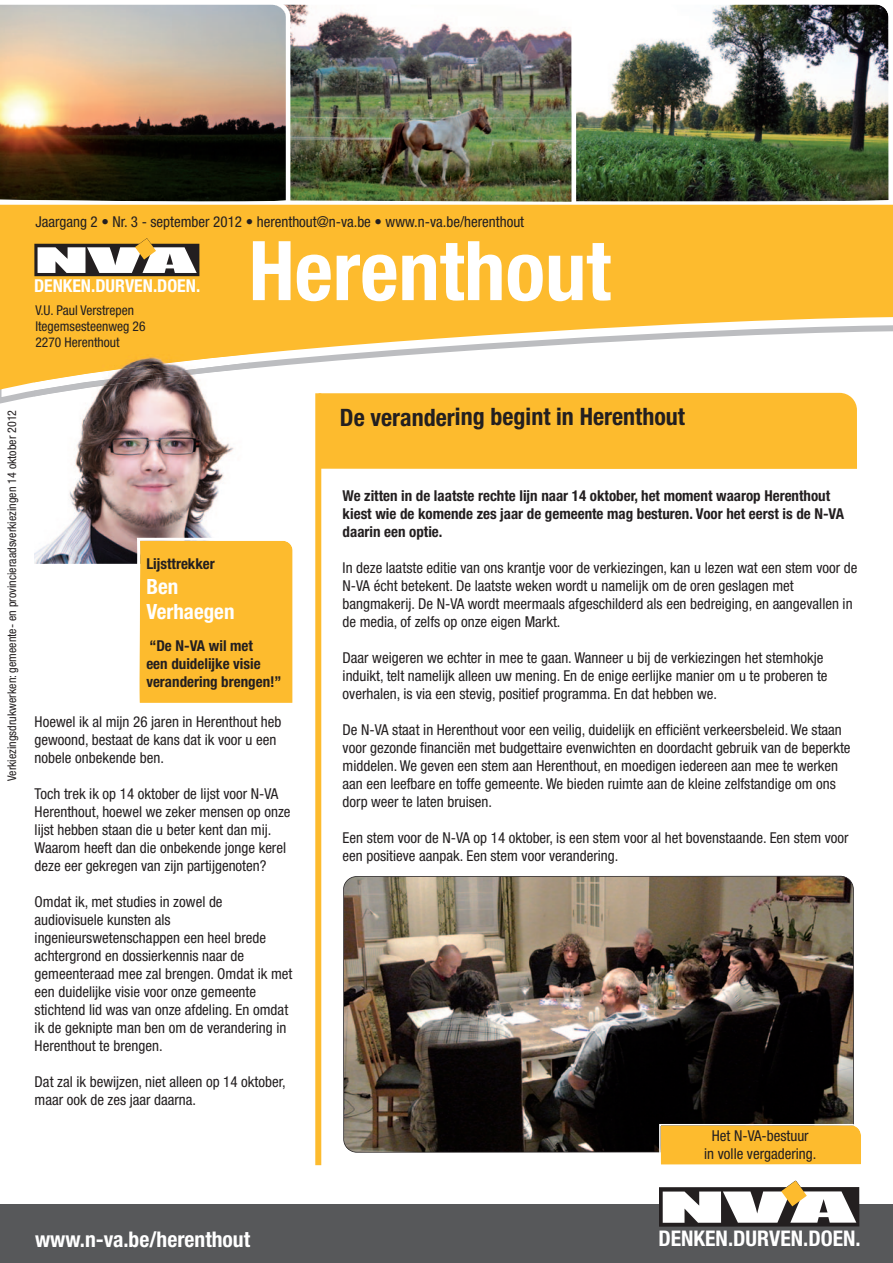
<style>
.page{position:relative;width:893px;height:1263px;background:#fff}
.page>*{position:absolute;margin:0;border:0;box-sizing:border-box;transform-origin:0 0}
.t1{font:700 condensed 82.5px "Helvetica Neue LT Std";color:#fff}
.t2{font:700 condensed 24px "Helvetica Neue LT Std";color:#231f20}
.t3{font:700 condensed 21.6px "Helvetica Neue LT Std";color:#fff}
.t4{font:700 condensed 21px/25.2px "Helvetica Neue LT Std";color:#fff}
.t5{font:700 condensed 17.7px "Helvetica Neue LT Std";color:#fff}
.t6{font:condensed 15px/18px "Helvetica Neue LT Std";color:#231f20}
.t7{font:700 condensed 15px/18px "Helvetica Neue LT Std";color:#231f20}
.t8{font:condensed 13.5px/16.2px "Helvetica Neue LT Std";color:#231f20}
.t9{font:condensed 12px "Helvetica Neue LT Std";color:#231f20}
</style>
<div class="page">
<div style="left:0;top:1205px;width:893px;height:58px;background:#57585a"></div>
<svg style="left:659px;top:1180px;width:201px;height:47px"></svg>
<img style="left:576px;top:4px;width:317px;height:201px">
<img style="left:290px;top:4px;width:286px;height:201px">
<svg style="left:0;top:4px;width:290px;height:201px;background:#93806c"></svg>
<img style="left:345px;top:876px;width:507px;height:276px">
<div style="left:343px;top:876px;width:511px;height:276px;border:2px solid #231f20;border-radius:14px"></div>
<div style="left:321px;top:405px;width:536px;height:64px;background:#fdbb2e"></div>
<svg style="left:0;top:390px;width:857px;height:15px"></svg>
<svg style="left:0;top:205px;width:893px;height:185px;fill:#fdbb2e"></svg>
<svg style="left:34px;top:238px;width:165px;height:38px"></svg>
<div style="left:315px;top:393px;width:6px;height:772px;background:#fdbb2e"></div>
<svg style="left:659px;top:1124px;width:202px;height:41px;background:#fbbe3b"></svg>
<img style="left:34px;top:397px;width:216px;height:167px">
<img style="left:34px;top:382px;width:216px;height:15px">
<img style="left:34px;top:354px;width:216px;height:28px">
<div style="left:135px;top:538px;width:158px;height:165px;background:#fdbb2e"></div>
<p class="t6" style="left:35px;top:214px;width:490px">Jaargang 2 • Nr. 3 - september 2012 • herenthout@n-va.be • www.n-va.be/herenthout</p>
<p class="t5" style="left:34px;top:280px;width:168px">DENKEN.DURVEN.DOEN.</p>
<p class="t8" style="left:35px;top:303px;width:112px">V.U. Paul Verstrepen<br>Itegemsesteenweg 26<br>2270 Herenthout</p>
<h1 class="t1" style="left:249px;top:241px;width:363px">Herenthout</h1>
<p class="t9" style="left:7px;top:781px;width:373px;rotate:-90deg">Verkiezingsdrukwerken: gemeente- en provincieraadsverkiezingen 14 oktober 2012</p>
<p class="t7" style="left:146px;top:556px;width:70px">Lijsttrekker</p>
<h3 class="t4" style="left:146px;top:576px;width:90px">Ben<br>Verhaegen</h3>
<p class="t7" style="left:146px;top:638px;width:137px">“De N-VA wil met<br>een duidelijke visie verandering brengen!”</p>
<p class="t6" style="left:35px;top:714px;width:248px">Hoewel ik al mijn 26 jaren in Herenthout heb gewoond, bestaat de kans dat ik voor u een nobele onbekende ben.</p>
<p class="t6" style="left:35px;top:786px;width:257px">Toch trek ik op 14 oktober de lijst voor N-VA Herenthout, hoewel we zeker mensen op onze lijst hebben staan die u beter kent dan mij.<br>Waarom heeft dan die onbekende jonge kerel deze eer gekregen van zijn partijgenoten?</p>
<p class="t6" style="left:35px;top:894px;width:259px">Omdat ik, met studies in zowel de audiovisuele kunsten als ingenieurswetenschappen een heel brede achtergrond en dossierkennis naar de gemeenteraad mee zal brengen. Omdat ik met een duidelijke visie voor onze gemeente stichtend lid was van onze afdeling. En omdat ik de geknipte man ben om de verandering in Herenthout te brengen.</p>
<p class="t6" style="left:35px;top:1074px;width:253px">Dat zal ik bewijzen, niet alleen op 14 oktober, maar ook de zes jaar daarna.</p>
<h2 class="t2" style="left:340px;top:408px;width:347px">De verandering begint in Herenthout</h2>
<p class="t7" style="left:343px;top:488px;width:503px">We zitten in de laatste rechte lijn naar 14 oktober, het moment waarop Herenthout kiest wie de komende zes jaar de gemeente mag besturen. Voor het eerst is de N-VA daarin een optie.</p>
<p class="t6" style="left:343px;top:560px;width:516px">In deze laatste editie van ons krantje voor de verkiezingen, kan u lezen wat een stem voor de N-VA écht betekent. De laatste weken wordt u namelijk om de oren geslagen met bangmakerij. De N-VA wordt meermaals afgeschilderd als een bedreiging, en aangevallen in de media, of zelfs op onze eigen Markt.</p>
<p class="t6" style="left:343px;top:650px;width:486px">Daar weigeren we echter in mee te gaan. Wanneer u bij de verkiezingen het stemhokje induikt, telt namelijk alleen uw mening. En de enige eerlijke manier om u te proberen te overhalen, is via een stevig, positief programma. En dat hebben we.</p>
<p class="t6" style="left:343px;top:722px;width:509px">De N-VA staat in Herenthout voor een veilig, duidelijk en efficiënt verkeersbeleid. We staan voor gezonde financiën met budgettaire evenwichten en doordacht gebruik van de beperkte middelen. We geven een stem aan Herenthout, en moedigen iedereen aan mee te werken aan een leefbare en toffe gemeente. We bieden ruimte aan de kleine zelfstandige om ons dorp weer te laten bruisen.</p>
<p class="t6" style="left:343px;top:830px;width:508px">Een stem voor de N-VA op 14 oktober, is een stem voor al het bovenstaande. Een stem voor een positieve aanpak. Een stem voor verandering.</p>
<p class="t6" style="left:704px;top:1128px;width:114px;text-align:center">Het N-VA-bestuur<br>in volle vergadering.</p>
<h3 class="t3" style="left:35px;top:1231px;width:217px">www.n-va.be/herenthout</h3>
<h3 class="t3" style="left:658px;top:1231px;width:204px">DENKEN.DURVEN.DOEN.</h3>
</div>
